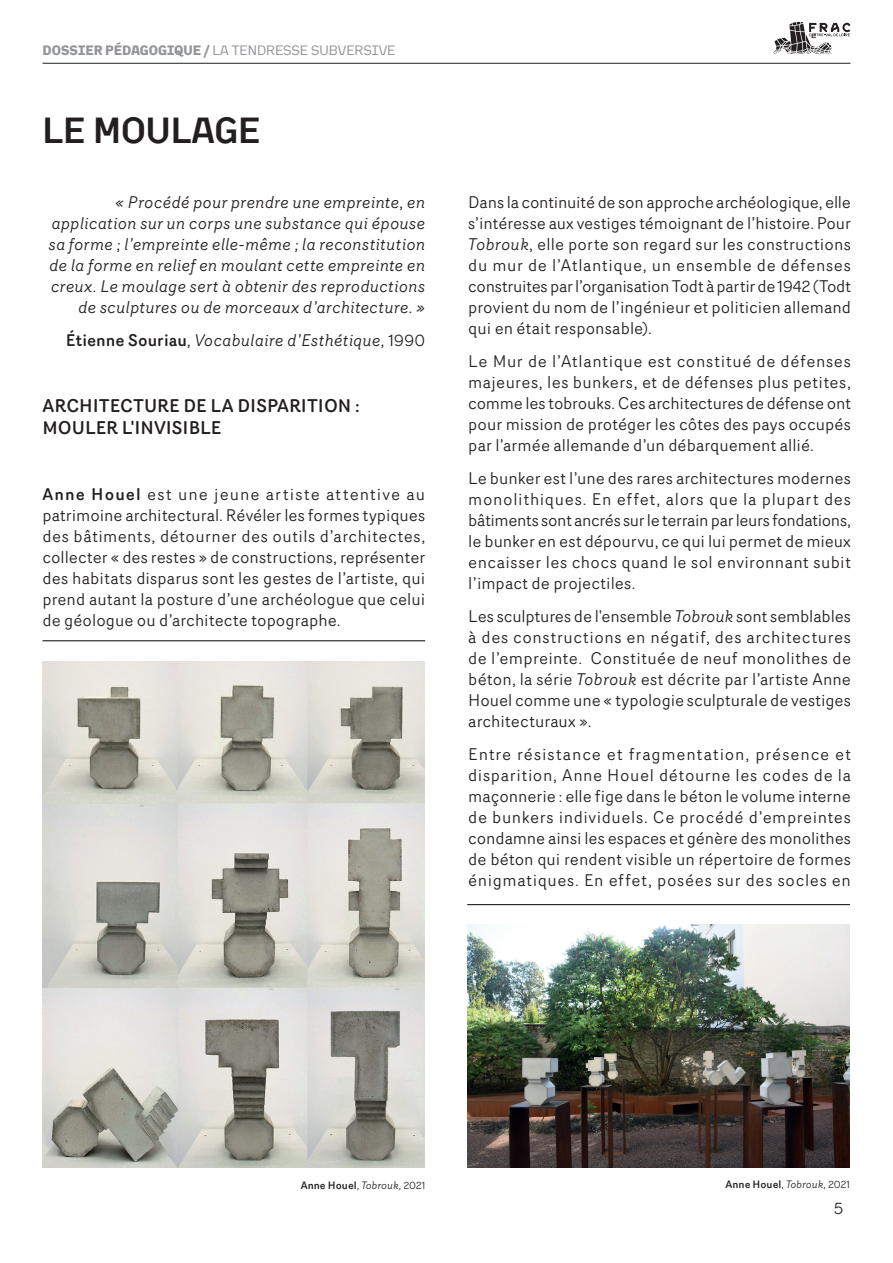
<style>
.page{position:relative;width:893px;height:1263px;background:#fff}
.page>*{position:absolute;margin:0;border:0;box-sizing:border-box;transform-origin:0 0}
.t1{font:500 36px "Kade";color:#231f20}
.t2{font:500 18px/21.6px "Router";color:#231f20}
.t3{font:16.5px/21px "Router";letter-spacing:.005em;color:#231f20;text-align:justify}
.t4{font:italic 16.5px/21px "Router";color:#231f20;text-align:right}
.t5{font:13.5px "Kade";color:#939598}
.t6{font:500 10.5px "Router";color:#231f20}
.s1{font-weight:700}
.s2{font-weight:500;font-style:normal}
.s3{font-style:normal}
.s4{font-weight:500}
.s5{font-style:italic}
.s6{font-weight:400}
.s7{font-weight:400;font-style:italic}
</style>
<div class="page">
<hr style="left:43px;top:63px;width:807px;height:1px;background:#231f20">
<svg style="left:773px;top:22px;width:77px;height:32px"></svg>
<img style="left:42px;top:662px;width:383px;height:506px">
<hr style="left:467px;top:904px;width:383px;height:1px;background:#231f20">
<hr style="left:43px;top:640px;width:382px;height:1px;background:#231f20">
<img style="left:467px;top:924px;width:383px;height:243px">
<p class="t5" style="left:43px;top:41px;width:354px"><span class="s1">DOSSIER PÉDAGOGIQUE /</span> LA TENDRESSE SUBVERSIVE</p>
<h1 class="t1" style="left:43px;top:107px;width:219px">LE MOULAGE</h1>
<p class="t4" style="left:49px;top:191px;width:378px">« Procédé pour prendre une empreinte, en application sur un corps une substance qui épouse sa forme ; l’empreinte elle-même ; la reconstitution de la forme en relief en moulant cette empreinte en creux. Le moulage sert à obtenir des reproductions de sculptures ou de morceaux d’architecture. »</p>
<p class="t4" style="left:66px;top:329px;width:361px"><span class="s2">Étienne Souriau</span>, Vocabulaire d’Esthétique, <span class="s3">1990</span></p>
<p class="t2" style="left:43px;top:395px;width:319px">ARCHITECTURE DE LA DISPARITION :<br>MOULER L'INVISIBLE</p>
<p class="t3" style="left:43px;top:483px;width:384px"><span class="s4">Anne Houel</span> est une jeune artiste attentive au patrimoine architectural. Révéler les formes typiques des bâtiments, détourner des outils d’architectes, collecter « des restes » de constructions, représenter des habitats disparus sont les gestes de l’artiste, qui prend autant la posture d’une archéologue que celui de géologue ou d’architecte topographe.</p>
<p class="t3" style="left:468px;top:191px;width:384px">Dans la continuité de son approche archéologique, elle s’intéresse aux vestiges témoignant de l’histoire. Pour <span class="s5">Tobrouk</span>, elle porte son regard sur les constructions du mur de l’Atlantique, un ensemble de défenses construites par l’organisation Todt à partir de 1942 (Todt provient du nom de l’ingénieur et politicien allemand qui en était responsable).</p>
<p class="t3" style="left:468px;top:350px;width:384px">Le Mur de l’Atlantique est constitué de défenses majeures, les bunkers, et de défenses plus petites, comme les tobrouks. Ces architectures de défense ont pour mission de protéger les côtes des pays occupés par l’armée allemande d’un débarquement allié.</p>
<p class="t3" style="left:468px;top:467px;width:384px">Le bunker est l’une des rares architectures modernes monolithiques. En effet, alors que la plupart des bâtiments sont ancrés sur le terrain par leurs fondations, le bunker en est dépourvu, ce qui lui permet de mieux encaisser les chocs quand le sol environnant subit l’impact de projectiles.</p>
<p class="t3" style="left:468px;top:605px;width:384px">Les sculptures de l'ensemble <span class="s5">Tobrouk</span> sont semblables à des constructions en négatif, des architectures de l’empreinte. Constituée de neuf monolithes de béton, la série <span class="s5">Tobrouk</span> est décrite par l’artiste Anne Houel comme une « typologie sculpturale de vestiges architecturaux ».</p>
<p class="t3" style="left:468px;top:743px;width:384px">Entre résistance et fragmentation, présence et disparition, Anne Houel détourne les codes de la maçonnerie : elle fige dans le béton le volume interne de bunkers individuels. Ce procédé d’empreintes condamne ainsi les espaces et génère des monolithes de béton qui rendent visible un répertoire de formes énigmatiques. En effet, posées sur des socles en</p>
<p class="t6" style="left:301px;top:1177px;width:126px">Anne Houel<span class="s6">,</span> <span class="s7">Tobrouk,</span> <span class="s6">2021</span></p>
<p class="t6" style="left:726px;top:1176px;width:126px">Anne Houel<span class="s6">,</span> <span class="s7">Tobrouk,</span> <span class="s6">2021</span></p>
<p class="t3" style="left:833px;top:1197px;width:13px">5</p>
</div>
